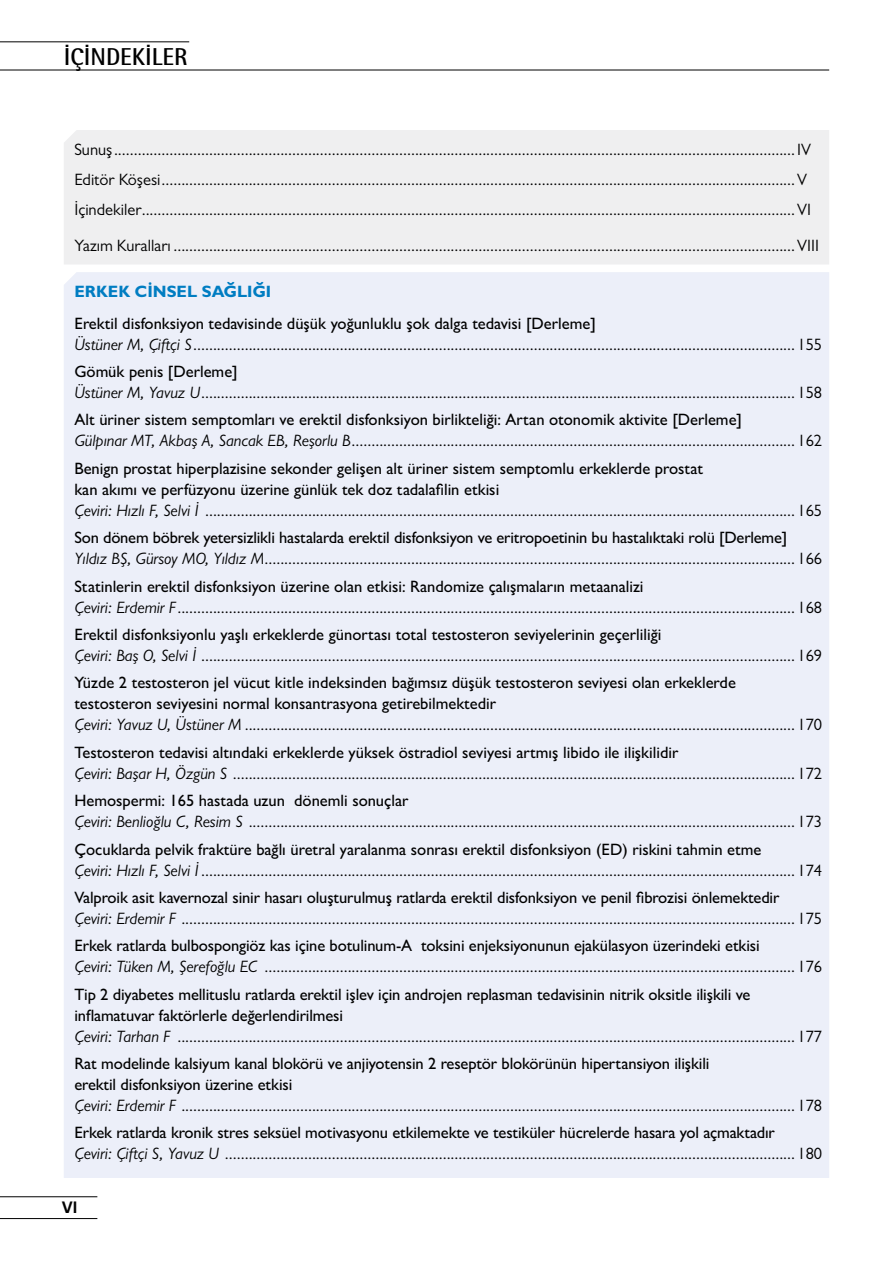
<style>
.page{position:relative;width:893px;height:1263px;background:#fff}
.page>*{position:absolute;margin:0;border:0;box-sizing:border-box;transform-origin:0 0}
.t1{font:700 24px "Rotis Semi Sans";color:#000}
.t2{font:16.5px/21px "Gill Sans MT Pro";color:#000}
.t3{font:500 16.5px/21px "Gill Sans MT Pro";color:#000}
.t4{font:700 16.5px "Gill Sans MT Pro";color:#007dc2}
.t5{font:16.5px "Frutiger Bold Tr";color:#000}
.s1{font-weight:500}
.s2{font-style:italic}
.s3{font-weight:400;font-style:italic}
.s4{font-weight:400}
</style>
<div class="page">
<div style="left:64px;top:130px;width:765px;height:134px;background:#efeff0"></div>
<div style="left:64px;top:272px;width:765px;height:906px;background:#eceff9"></div>
<hr style="left:0;top:1196px;width:97px;height:1px;background:#000">
<hr style="left:0;top:1218px;width:97px;height:1px;background:#000">
<hr style="left:0;top:41px;width:189px;height:1px;background:#000">
<hr style="left:0;top:70px;width:829px;height:1px;background:#000">
<h1 class="t1" style="left:64px;top:42px;width:125px">İÇİNDEKİLER</h1>
<p class="t2" style="left:74px;top:134px;width:738px;line-height:30px">Sunuş............................................................................................................................................................................ IV<br>Editör Köşesi................................................................................................................................................................V<br>İçindekiler.....................................................................................................................................................................VI</p>
<p class="t2" style="left:74px;top:235px;width:746px">Yazım Kuralları .............................................................................................................................................................VIII</p>
<p class="t4" style="left:74px;top:281px;width:198px">ERKEK CİNSEL SAĞLIĞI</p>
<p class="t2" style="left:74px;top:312px;width:749px"><span class="s1">Erektil disfonksiyon tedavisinde düşük yoğunluklu şok dalga tedavisi [Derleme]<br></span><span class="s2">Üstüner M, Çiftçi S</span>........................................................................................................................................................ 155</p>
<p class="t2" style="left:74px;top:361px;width:749px"><span class="s1">Gömük penis [Derleme]<br></span><span class="s2">Üstüner M, Yavuz U</span>...................................................................................................................................................... 158</p>
<p class="t2" style="left:74px;top:409px;width:749px"><span class="s1">Alt üriner sistem semptomları ve erektil disfonksiyon birlikteliği: Artan otonomik aktivite [Derleme]<br></span><span class="s2">Gülpınar MT, Akbaş A, Sancak EB, Reşorlu B</span>................................................................................................................ 162</p>
<p class="t2" style="left:74px;top:458px;width:749px"><span class="s1">Benign prostat hiperplazisine sekonder gelişen alt üriner sistem semptomlu erkeklerde prostat<br>kan akımı ve perfüzyonu üzerine günlük tek doz tadalafilin etkisi<br></span><span class="s2">Çeviri: Hızlı F, Selvi İ</span> ..................................................................................................................................................... 165</p>
<p class="t2" style="left:74px;top:527px;width:749px"><span class="s1">Son dönem böbrek yetersizlikli hastalarda erektil disfonksiyon ve eritropoetinin bu hastalıktaki rolü [Derleme]<br></span><span class="s2">Yıldız BŞ, Gürsoy MO, Yıldız M</span>...................................................................................................................................... 166</p>
<p class="t2" style="left:74px;top:575px;width:749px"><span class="s1">Statinlerin erektil disfonksiyon üzerine olan etkisi: Randomize çalışmaların metaanalizi<br></span><span class="s2">Çeviri: Erdemir F</span>............................................................................................................................................................ 168</p>
<p class="t2" style="left:74px;top:624px;width:749px"><span class="s1">Erektil disfonksiyonlu yaşlı erkeklerde günortası total testosteron seviyelerinin geçerliliği<br></span><span class="s2">Çeviri: Baş O, Selvi İ</span> ...................................................................................................................................................... 169</p>
<p class="t3" style="left:74px;top:672px;width:749px">Yüzde 2 testosteron jel vücut kitle indeksinden bağımsız düşük testosteron seviyesi olan erkeklerde<br>testosteron seviyesini normal konsantrasyona getirebilmektedir<br><span class="s3">Çeviri: Yavuz U, Üstüner M</span> <span class="s4">........................................................................................................................................... 170</span></p>
<p class="t2" style="left:74px;top:741px;width:749px"><span class="s1">Testosteron tedavisi altındaki erkeklerde yüksek östradiol seviyesi artmış libido ile ilişkilidir<br></span><span class="s2">Çeviri: Başar H, Özgün S</span> .............................................................................................................................................. 172</p>
<p class="t2" style="left:74px;top:790px;width:749px"><span class="s1">Hemospermi: 165 hastada uzun dönemli sonuçlar<br></span><span class="s2">Çeviri: Benlioğlu C, Resim S</span> .......................................................................................................................................... 173</p>
<p class="t2" style="left:74px;top:838px;width:749px"><span class="s1">Çocuklarda pelvik fraktüre bağlı üretral yaralanma sonrası erektil disfonksiyon (ED) riskini tahmin etme<br></span><span class="s2">Çeviri: Hızlı F, Selvi İ</span> ...................................................................................................................................................... 174</p>
<p class="t2" style="left:74px;top:887px;width:749px"><span class="s1">Valproik asit kavernozal sinir hasarı oluşturulmuş ratlarda erektil disfonksiyon ve penil fibrozisi önlemektedir<br></span><span class="s2">Çeviri: Erdemir F</span> ........................................................................................................................................................... 175</p>
<p class="t2" style="left:74px;top:935px;width:749px"><span class="s1">Erkek ratlarda bulbospongiöz kas içine botulinum-A toksini enjeksiyonunun ejakülasyon üzerindeki etkisi<br></span><span class="s2">Çeviri: Tüken M, Şerefoğlu EC</span> ...................................................................................................................................... 176</p>
<p class="t2" style="left:74px;top:983px;width:749px"><span class="s1">Tip 2 diyabetes mellituslu ratlarda erektil işlev için androjen replasman tedavisinin nitrik oksitle ilişkili ve inflamatuvar faktörlerle değerlendirilmesi<br></span><span class="s2">Çeviri: Tarhan F</span> ............................................................................................................................................................ 177</p>
<p class="t2" style="left:74px;top:1053px;width:749px"><span class="s1">Rat modelinde kalsiyum kanal blokörü ve anjiyotensin 2 reseptör blokörünün hipertansiyon ilişkili<br>erektil disfonksiyon üzerine etkisi<br></span><span class="s2">Çeviri: Erdemir F</span> ........................................................................................................................................................... 178</p>
<p class="t2" style="left:74px;top:1122px;width:749px"><span class="s1">Erkek ratlarda kronik stres seksüel motivasyonu etkilemekte ve testiküler hücrelerde hasara yol açmaktadır<br></span><span class="s2">Çeviri: Çiftçi S, Yavuz U</span> ................................................................................................................................................ 180</p>
<p class="t5" style="left:62px;top:1198px;width:17px">VI</p>
</div>
